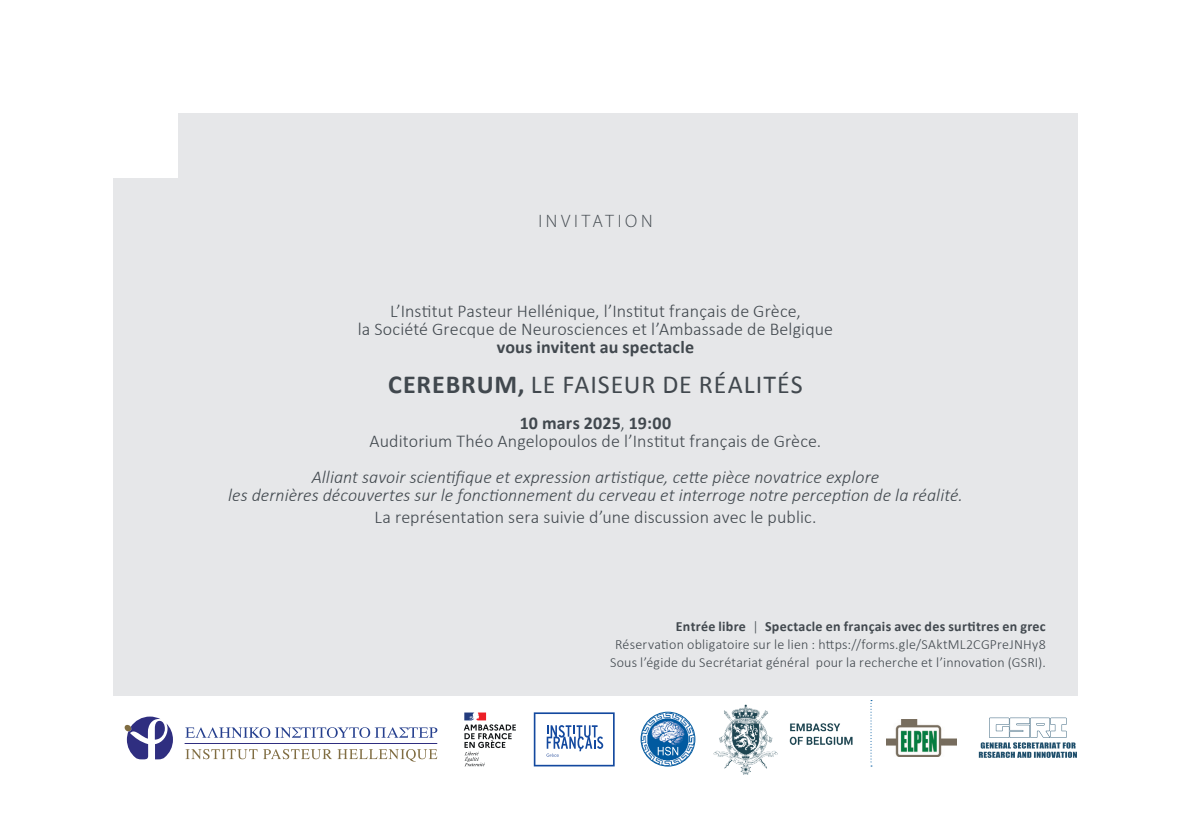
<style>
.page{position:relative;width:1191px;height:840px;background:#fff}
.page>*{position:absolute;margin:0;border:0;box-sizing:border-box;transform-origin:0 0}
.t1{font:26px "Calibri";letter-spacing:.035em;color:#41484e}
.t2{font:300 18px "Calibri";letter-spacing:.005em;color:#41484e}
.t3{font:italic 300 18px "Calibri";letter-spacing:.005em;color:#41484e}
.t4{font:700 18px "Calibri";letter-spacing:.01em;color:#41484e}
.t5{font:300 18px "Myriad Pro";letter-spacing:.205em;color:#41484e}
.t6{font:300 14px "Calibri";letter-spacing:.015em;color:#41484e}
.t7{font:700 14px "Calibri";letter-spacing:.02em;color:#41484e}
.s1{font-weight:700}
.s2{font-weight:300}
</style>
<div class="page">
<img style="left:886px;top:719px;width:70px;height:37px">
<div style="left:113px;top:113px;width:964px;height:582px;background:#e6e7e9"></div>
<svg style="left:978px;top:717px;width:99px;height:40px"></svg>
<svg style="left:534px;top:712px;width:80px;height:54px"></svg>
<svg style="left:464px;top:712px;width:52px;height:53px"></svg>
<img style="left:641px;top:711px;width:54px;height:54px;border-radius:27px">
<div style="left:640px;top:711px;width:55px;height:55px;border:1px solid #015aa0;border-radius:50%"></div>
<svg style="left:657px;top:746px;width:21px;height:9px"></svg>
<svg style="left:870px;top:700px;width:2px;height:66px"></svg>
<div style="left:113px;top:113px;width:65px;height:65px;background:#fff"></div>
<svg style="left:124px;top:716px;width:49px;height:43px"></svg>
<svg style="left:185px;top:749px;width:252px;height:12px"></svg>
<svg style="left:185px;top:727px;width:252px;height:10px"></svg>
<hr style="left:185px;top:742px;width:252px;height:1px;background:#2f2e80">
<img style="left:713px;top:704px;width:140px;height:71px">
<p class="t5" style="left:538px;top:210px;width:115px">INVITATION</p>
<p class="t2" style="left:390px;top:299px;width:412px">L’Institut Pasteur Hellénique, l’Institut français de Grèce,</p>
<p class="t2" style="left:358px;top:317px;width:477px">la Société Grecque de Neurosciences et l’Ambassade de Belgique</p>
<p class="t4" style="left:497px;top:335px;width:199px">vous invitent au spectacle</p>
<p class="t1" style="left:388px;top:367px;width:416px"><span class="s1">CEREBRUM,</span> LE FAISEUR DE RÉALITÉS</p>
<p class="t4" style="left:520px;top:411px;width:153px">10 mars 2025<span class="s2">,</span> 19:00</p>
<p class="t2" style="left:370px;top:429px;width:453px">Auditorium Théo Angelopoulos de l’Institut français de Grèce.</p>
<p class="t3" style="left:312px;top:465px;width:569px">Alliant savoir scientifique et expression artistique, cette pièce novatrice explore</p>
<p class="t3" style="left:228px;top:483px;width:736px">les dernières découvertes sur le fonctionnement du cerveau et interroge notre perception de la réalité.</p>
<p class="t2" style="left:374px;top:505px;width:443px">La représentation sera suivie d’une discussion avec le public.</p>
<p class="t7" style="left:676px;top:617px;width:371px">Entrée libre <span class="s2">|</span> Spectacle en français avec des surtitres en grec</p>
<p class="t6" style="left:615px;top:635px;width:432px">Réservation obligatoire sur le lien : https://forms.gle/SAktML2CGPreJNHy8</p>
<p class="t6" style="left:610px;top:653px;width:437px">Sous l’égide du Secrétariat général pour la recherche et l’innovation (GSRI).</p>
</div>
